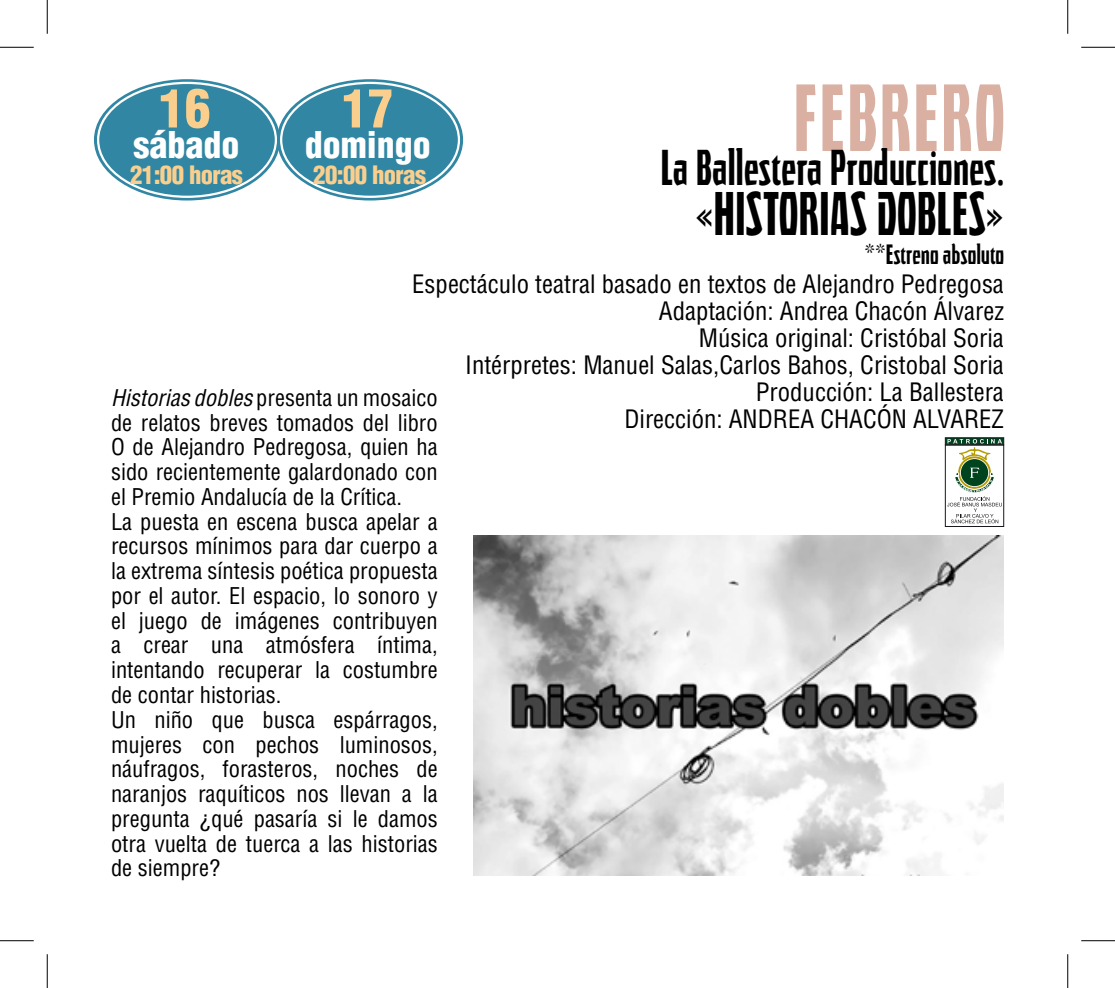
<style>
.page{position:relative;width:1115px;height:988px;background:#fff}
.page>*{position:absolute;margin:0;border:0;box-sizing:border-box;transform-origin:0 0}
.t1{font:76.5px "Quasix";letter-spacing:.05em;color:#d9b0a2}
.t2{font:900 condensed 51.75px "Helvetica LT Std";color:#facf8e}
.t3{font:49.5px "Quasix";letter-spacing:.025em;color:#000}
.t4{font:40.5px "Quasix";letter-spacing:.025em;color:#000}
.t5{font:900 condensed 36px "Helvetica LT Std";color:#fff}
.t6{font:condensed 24.75px/27px "Helvetica LT Std";color:#000;text-align:right}
.t7{font:900 condensed 24.75px "Helvetica LT Std";letter-spacing:-.025em;color:#facf8e}
.t8{font:condensed 22.5px/24.8px "Helvetica LT Std";color:#000}
.t9{font:22.5px "Quasix";letter-spacing:.025em;color:#000}
.s1{font-style:italic}
</style>
<div class="page">
<div style="left:94px;top:79px;width:186px;height:121px;background:#3187a3;border-radius:50%"></div>
<div style="left:277px;top:79px;width:186px;height:121px;background:#3187a3;border-radius:50%"></div>
<img style="left:473px;top:535px;width:531px;height:340px">
<svg style="left:945px;top:445px;width:59px;height:81px"></svg>
<svg style="left:945px;top:437px;width:59px;height:8px"></svg>
<svg style="left:947px;top:439px;width:55px;height:84px"></svg>
<hr style="left:0;top:47px;width:34px;height:1px;background:#000">
<hr style="left:1081px;top:47px;width:34px;height:1px;background:#000">
<hr style="left:0;top:940px;width:34px;height:1px;background:#000">
<hr style="left:1081px;top:940px;width:34px;height:1px;background:#000">
<hr style="left:47px;top:0;width:1px;height:34px;background:#000">
<hr style="left:47px;top:954px;width:1px;height:33px;background:#000">
<hr style="left:1067px;top:0;width:1px;height:34px;background:#000">
<hr style="left:1067px;top:954px;width:1px;height:33px;background:#000">
<h2 class="t2" style="left:159px;top:76px;width:53px">16</h2>
<h2 class="t2" style="left:342px;top:76px;width:53px">17</h2>
<h3 class="t5" style="left:134px;top:122px;width:107px">sábado</h3>
<h3 class="t5" style="left:305px;top:122px;width:127px">domingo</h3>
<p class="t7" style="left:130px;top:159px;width:114px">21:00 horas</p>
<p class="t7" style="left:313px;top:159px;width:114px">20:00 horas</p>
<h1 class="t1" style="left:794px;top:74px;width:211px">FEBRERO</h1>
<h3 class="t4" style="left:661px;top:145px;width:344px">La Ballestera Producciones.</h3>
<h3 class="t3" style="left:695px;top:185px;width:310px">«HISTORIAS DOBLES»</h3>
<p class="t9" style="left:865px;top:241px;width:141px">**Estreno absoluto</p>
<p class="t6" style="left:412px;top:270px;width:593px">Espectáculo teatral basado en textos de Alejandro Pedregosa Adaptación: Andrea Chacón Álvarez<br>Música original: Cristóbal Soria<br>Intérpretes: Manuel Salas,Carlos Bahos, Cristobal Soria Producción: La Ballestera<br>Dirección: ANDREA CHACÓN ALVAREZ</p>
<p class="t8" style="left:111px;top:385px;width:328px"><span class="s1">Historias dobles</span> presenta un mosaico de relatos breves tomados del libro<br>O de Alejandro Pedregosa, quien ha sido recientemente galardonado con el Premio Andalucía de la Crítica.<br>La puesta en escena busca apelar a recursos mínimos para dar cuerpo a la extrema síntesis poética propuesta por el autor. El espacio, lo sonoro y el juego de imágenes contribuyen a crear una atmósfera íntima, intentando recuperar la costumbre de contar historias.<br>Un niño que busca espárragos, mujeres con pechos luminosos, náufragos, forasteros, noches de naranjos raquíticos nos llevan a la pregunta ¿qué pasaría si le damos otra vuelta de tuerca a las historias de siempre?</p>
</div>
